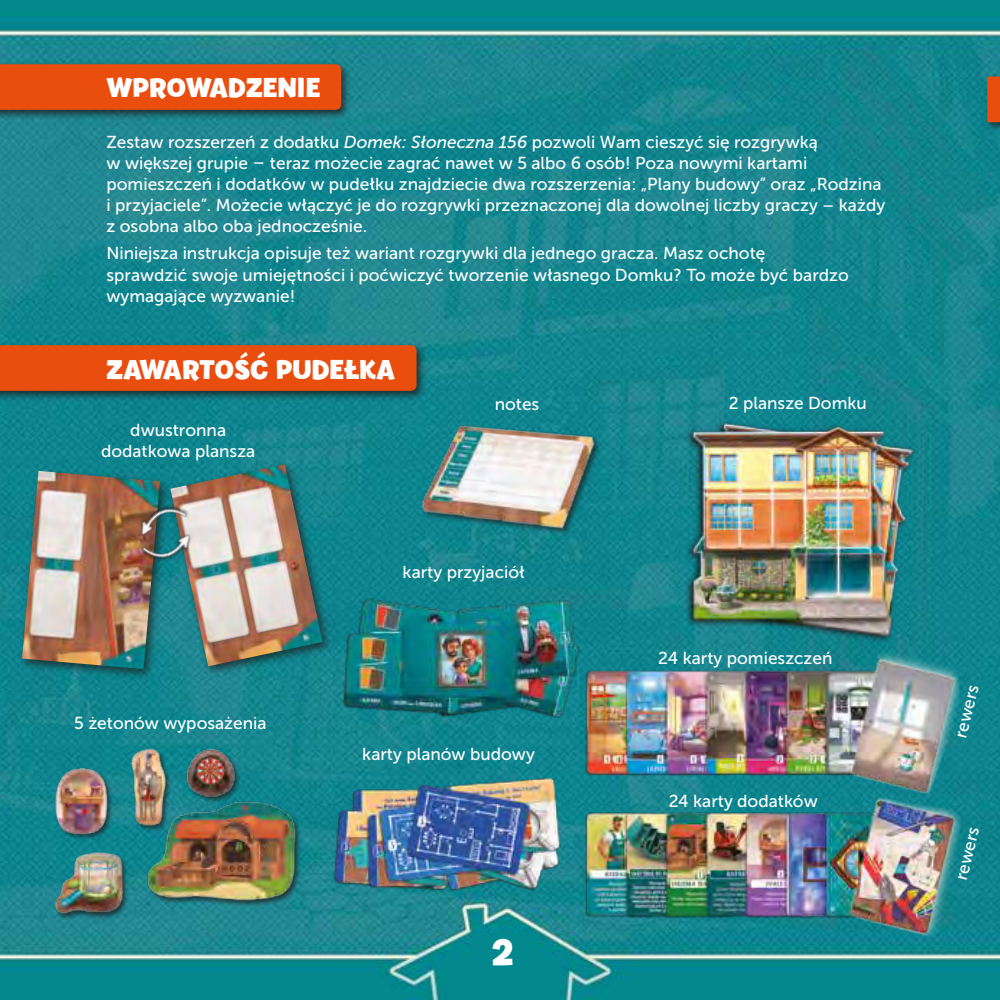
<style>
.page{position:relative;width:1000px;height:1000px;background:#fff}
.page>*{position:absolute;margin:0;border:0;box-sizing:border-box;transform-origin:0 0}
.t1{font:700 36px "Billy";color:#fff}
.t2{font:700 27px "Billy";color:#fff}
.t3{font:17.25px/21px "Museo Sans 500";color:#fff}
.s1{font-style:italic}
</style>
<div class="page">
<img style="left:0;top:0;width:1000px;height:999px">
<img style="left:42px;top:383px;width:921px;height:560px">
<div style="left:0;top:60px;width:351px;height:60px;background:#1d1d1b;opacity:.8"></div>
<div style="left:0;top:64px;width:341px;height:46px;background:#e94e0f"></div>
<div style="left:0;top:341px;width:427px;height:60px;background:#1d1d1b;opacity:.8"></div>
<div style="left:0;top:345px;width:416px;height:46px;background:#e94e0f"></div>
<div style="left:982px;top:72px;width:17px;height:60px;background:#1d1d1b;opacity:.8"></div>
<svg style="left:986px;top:77px;width:13px;height:45px"></svg>
<div style="left:106px;top:359px;width:289px;height:20px;background:#e94e0f"></div>
<div style="left:17px;top:466px;width:154px;height:213px;background:#1d1d1b;opacity:.75"></div>
<img style="left:22px;top:470px;width:138px;height:199px">
<div style="left:166px;top:460px;width:167px;height:216px;background:#1d1d1b;opacity:.75"></div>
<img style="left:170px;top:464px;width:152px;height:202px">
<img style="left:128px;top:485px;width:65px;height:65px">
<img style="left:135px;top:516px;width:66px;height:64px">
<img style="left:607px;top:351px;width:387px;height:387px">
<img style="left:386px;top:385px;width:250px;height:234px">
<img style="left:26px;top:669px;width:278px;height:277px">
<img style="left:320px;top:774px;width:254px;height:121px">
<img style="left:335px;top:593px;width:259px;height:124px">
<h2 class="t2" style="left:106px;top:69px;width:215px">WPROWADZENIE</h2>
<p class="t3" style="left:106px;top:132px;width:780px">Zestaw rozszerzeń z dodatku <span class="s1">Domek: Słoneczna 156</span> pozwoli Wam cieszyć się rozgrywką<br>w większej grupie – teraz możecie zagrać nawet w 5 albo 6 osób! Poza nowymi kartami pomieszczeń i dodatków w pudełku znajdziecie dwa rozszerzenia: „Plany budowy” oraz „Rodzina i przyjaciele”. Możecie włączyć je do rozgrywki przeznaczonej dla dowolnej liczby graczy – każdy z osobna albo oba jednocześnie.</p>
<p class="t3" style="left:106px;top:243px;width:743px">Niniejsza instrukcja opisuje też wariant rozgrywki dla jednego gracza. Masz ochotę sprawdzić swoje umiejętności i poćwiczyć tworzenie własnego Domku? To może być bardzo wymagające wyzwanie!</p>
<h2 class="t2" style="left:106px;top:352px;width:290px">ZAWARTOŚĆ PUDEŁKA</h2>
<p class="t3" style="left:101px;top:420px;width:156px;text-align:center">dwustronna dodatkowa plansza</p>
<p class="t3" style="left:494px;top:393px;width:46px">notes</p>
<p class="t3" style="left:402px;top:561px;width:124px">karty przyjaciół</p>
<p class="t3" style="left:74px;top:712px;width:194px">5 żetonów wyposażenia</p>
<p class="t3" style="left:362px;top:743px;width:174px">karty planów budowy</p>
<h1 class="t1" style="left:491px;top:928px;width:23px">2</h1>
<p class="t3" style="left:728px;top:392px;width:139px">2 plansze Domku</p>
<p class="t3" style="left:658px;top:647px;width:176px">24 karty pomieszczeń</p>
<p class="t3" style="left:668px;top:790px;width:150px">24 karty dodatków</p>
<p class="t3" style="left:949px;top:734px;width:55px;rotate:-76deg">rewers</p>
<p class="t3" style="left:950px;top:876px;width:55px;rotate:-76deg">rewers</p>
</div>
